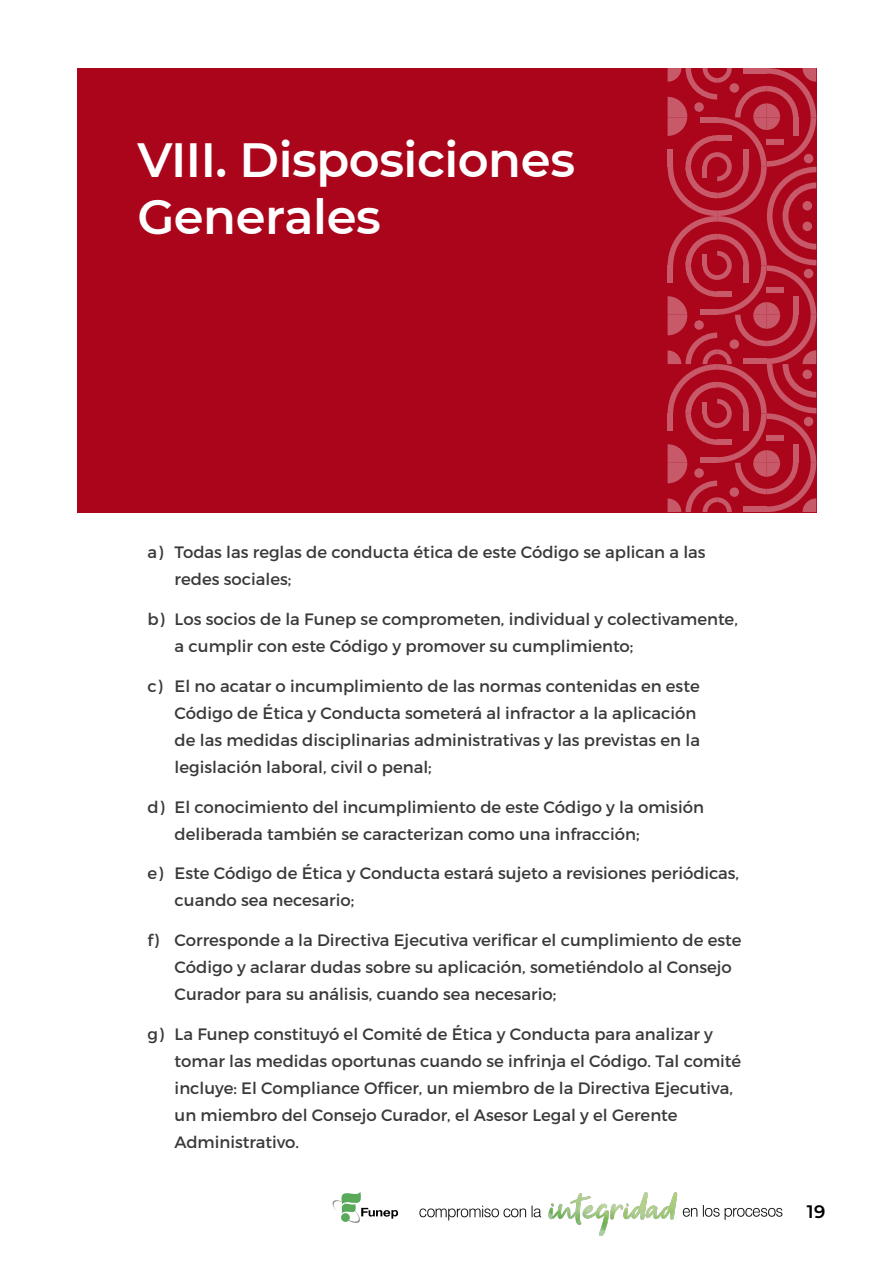
<style>
.page{position:relative;width:893px;height:1263px;background:#fff}
.page>*{position:absolute;margin:0;border:0;box-sizing:border-box;transform-origin:0 0}
.t1{font:600 48px/57.6px "Montserrat";letter-spacing:-.01em;color:#fff}
.t2{font:600 18px "Montserrat";color:#000}
.t3{font:16.5px/27px "Montserrat";color:#393939}
</style>
<div class="page">
<div style="left:77px;top:68px;width:739px;height:444px;background:#ab051c"></div>
<svg style="left:668px;top:68px;width:148px;height:444px"></svg>
<svg style="left:332px;top:1192px;width:61px;height:31px"></svg>
<img style="left:393px;top:1192px;width:390px;height:44px">
<h1 class="t1" style="left:137px;top:129px;width:439px">VIII. Disposiciones<br>Generales</h1>
<p class="t3" style="left:175px;top:539px;width:532px;text-indent:-27px">a) Todas las reglas de conducta ética de este Código se aplican a las redes sociales;</p>
<p class="t3" style="left:175px;top:606px;width:565px;text-indent:-27px">b) Los socios de la Funep se comprometen, individual y colectivamente, a cumplir con este Código y promover su cumplimiento;</p>
<p class="t3" style="left:175px;top:672px;width:527px;text-indent:-27px">c) El no acatar o incumplimiento de las normas contenidas en este Código de Ética y Conducta someterá al infractor a la aplicación de las medidas disciplinarias administrativas y las previstas en la legislación laboral, civil o penal;</p>
<p class="t3" style="left:175px;top:793px;width:531px;text-indent:-27px">d) El conocimiento del incumplimiento de este Código y la omisión deliberada también se caracterizan como una infracción;</p>
<p class="t3" style="left:175px;top:860px;width:566px;text-indent:-27px">e) Este Código de Ética y Conducta estará sujeto a revisiones periódicas, cuando sea necesario;</p>
<p class="t3" style="left:175px;top:927px;width:568px;text-indent:-27px">f) Corresponde a la Directiva Ejecutiva verificar el cumplimiento de este<br>Código y aclarar dudas sobre su aplicación, sometiéndolo al Consejo<br>Curador para su análisis, cuando sea necesario;</p>
<p class="t3" style="left:175px;top:1020px;width:568px;text-indent:-27px">g) La Funep constituyó el Comité de Ética y Conducta para analizar y tomar las medidas oportunas cuando se infrinja el Código. Tal comité incluye: El Compliance Officer, un miembro de la Directiva Ejecutiva, un miembro del Consejo Curador, el Asesor Legal y el Gerente Administrativo.</p>
<p class="t2" style="left:807px;top:1199px;width:20px">19</p>
</div>
